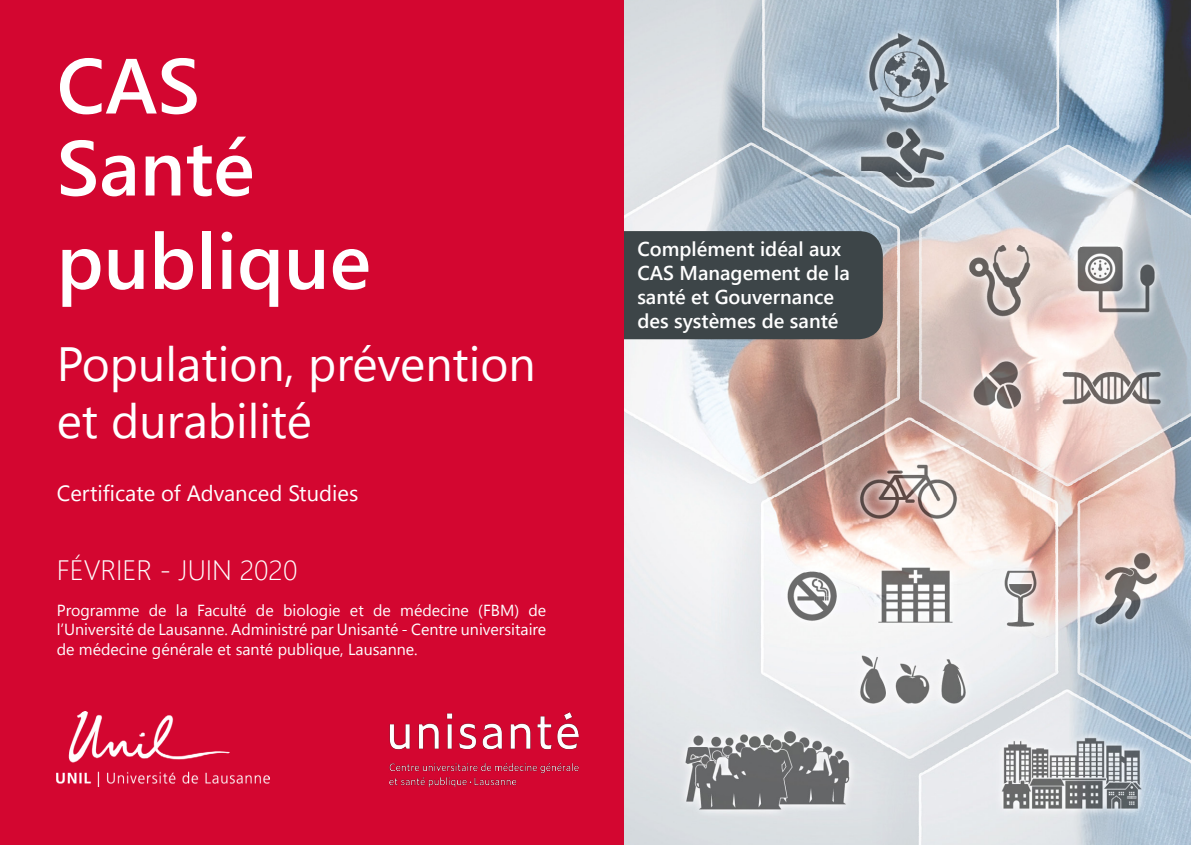
<style>
.page{position:relative;width:1191px;height:845px;background:#fff}
.page>*{position:absolute;margin:0;border:0;box-sizing:border-box;transform-origin:0 0}
.t1{font:600 78px/82px "Segoe UI";color:#fff}
.t2{font:48px/57.6px "Segoe UI";color:#fff}
.t3{font:300 28px "Segoe UI";color:#fff}
.t4{font:22px "Segoe UI";color:#fff}
.t5{font:600 20px/24px "Segoe UI";color:#fff}
.t6{font:16px/19.2px "Segoe UI";color:#fff;text-align:justify}
</style>
<div class="page">
<img style="left:624px;top:0;width:567px;height:845px">
<div style="left:581px;top:231px;width:302px;height:108px;background:#3d4548;border-radius:24px"></div>
<div style="left:0;top:0;width:624px;height:845px;background:#d30630"></div>
<img style="left:389px;top:712px;width:190px;height:76px">
<img style="left:57px;top:711px;width:212px;height:75px">
<h1 class="t1" style="left:57px;top:44px;width:199px">CAS<br>Santé</h1>
<h1 class="t1" style="left:57px;top:219px;width:316px">publique</h1>
<h2 class="t2" style="left:57px;top:332px;width:480px">Population, prévention et durabilité</h2>
<h3 class="t4" style="left:57px;top:478px;width:303px">Certificate of Advanced Studies</h3>
<h3 class="t3" style="left:57px;top:547px;width:242px">FÉVRIER - JUIN 2020</h3>
<p class="t6" style="left:57px;top:600px;width:491px">Programme de la Faculté de biologie et de médecine (FBM) de l’Université de Lausanne. Administré par Unisanté - Centre universitaire de médecine générale et santé publique, Lausanne.</p>
<p class="t5" style="left:637px;top:237px;width:214px">Complément idéal aux<br>CAS Management de la santé et Gouvernance des systèmes de santé</p>
</div>
